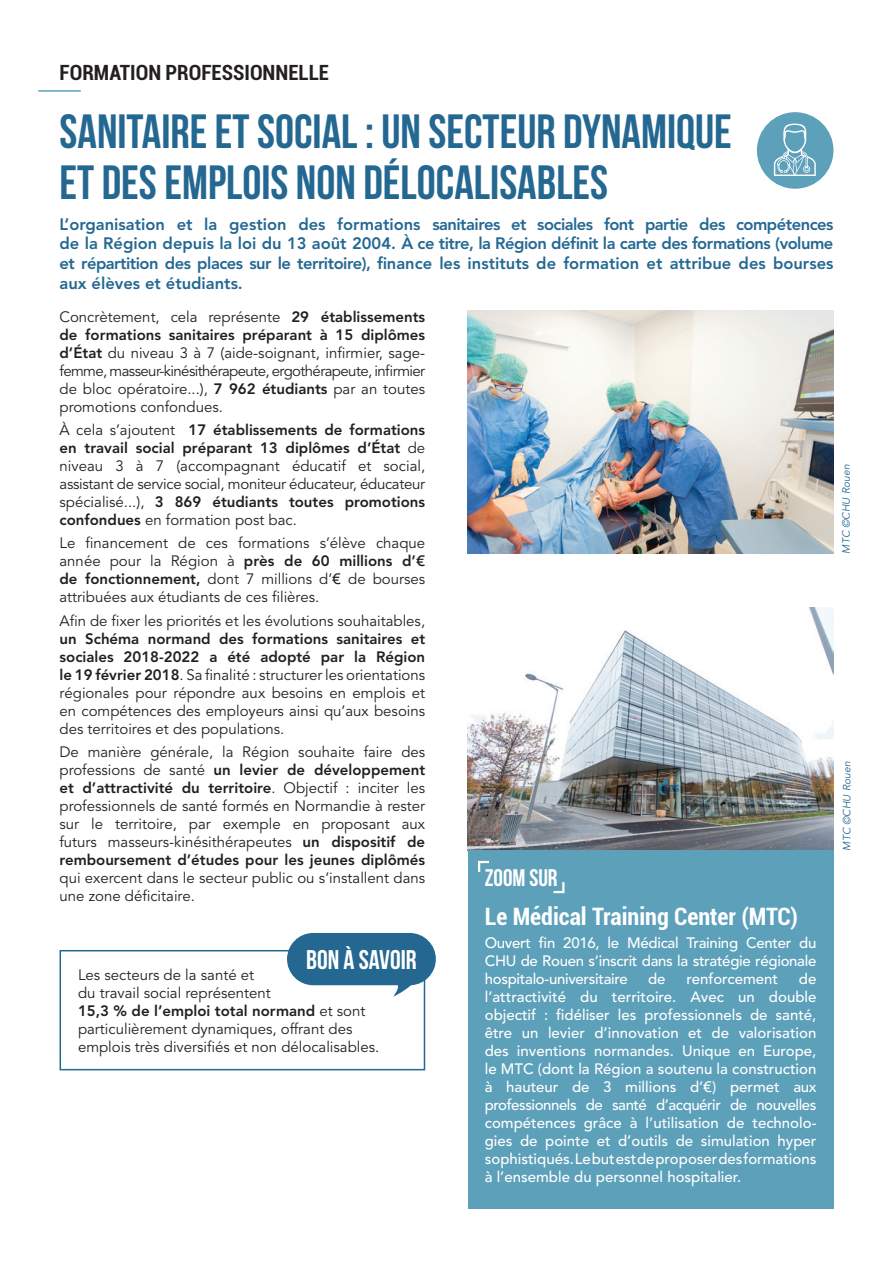
<style>
.page{position:relative;width:893px;height:1263px;background:#fff}
.page>*{position:absolute;margin:0;border:0;box-sizing:border-box;transform-origin:0 0}
.t1{font:700 48px/51px "Bebas Neue";color:#246892}
.t2{font:700 27px "Bebas Neue";color:#fff}
.t3{font:700 condensed 24px "Roboto";color:#fff}
.t4{font:700 24px "Bebas Neue";color:#fff}
.t5{font:700 condensed 21px "Roboto";color:#231f20}
.t6{font:800 16.5px/19.8px "Avenir";color:#246892;text-align:justify}
.t7{font:15px/18px "Avenir";color:#231f20;text-align:justify}
.t8{font:500 15px/18px "Avenir";color:#fff;text-align:justify}
.t9{font:italic 10.5px "Avenir";letter-spacing:-.005em;color:#246892}
.s1{font-weight:800}
.s2{font-family:"Avenir Next";font-weight:600}
.s3{font-family:"Avenir Next";font-weight:500}
.s4{font-family:"Avenir Next"}
</style>
<div class="page">
<img style="left:468px;top:310px;width:365px;height:244px">
<img style="left:468px;top:607px;width:365px;height:243px">
<hr style="left:38px;top:90px;width:43px;height:2px;background:#5da0ba">
<div style="left:757px;top:112px;width:76px;height:77px;background:#5da0ba;border-radius:50%"></div>
<svg style="left:774px;top:124px;width:42px;height:52px"></svg>
<div style="left:468px;top:851px;width:365px;height:358px;background:#5da0ba"></div>
<svg style="left:478px;top:860px;width:11px;height:12px"></svg>
<svg style="left:553px;top:882px;width:12px;height:12px"></svg>
<div style="left:60px;top:950px;width:365px;height:120px;border:2px solid #246892"></div>
<svg style="left:287px;top:933px;width:149px;height:64px"></svg>
<p class="t5" style="left:60px;top:57px;width:271px">FORMATION PROFESSIONNELLE</p>
<p class="t1" style="left:60px;top:106px;width:674px">SANITAIRE ET SOCIAL : UN SECTEUR DYNAMIQUE<br>ET DES EMPLOIS NON DÉLOCALISABLES</p>
<p class="t6" style="left:60px;top:214px;width:775px">L’organisation et la gestion des formations sanitaires et sociales font partie des compétences de la Région depuis la loi du 13 août 2004. À ce titre, la Région définit la carte des formations (volume et répartition des places sur le territoire), finance les instituts de formation et attribue des bourses aux élèves et étudiants.</p>
<p class="t7" style="left:60px;top:308px;width:367px">Concrètement, cela représente <span class="s1">29 établissements de formations sanitaires préparant à 15 diplômes d’État</span> du niveau 3 à 7 (aide-soignant, infirmier, sage&shy;femme, masseur-kinésithérapeute, ergothérapeute, infirmier de bloc opératoire...), <span class="s1">7 962 étudiants</span> par an toutes promotions confondues.</p>
<p class="t7" style="left:60px;top:421px;width:367px">À cela s’ajoutent <span class="s1">17 établissements de formations en travail social préparant 13 diplômes d’État</span> de niveau 3 à 7 (accompagnant éducatif et social, assistant de service social, moniteur éducateur, éducateur spécialisé...), <span class="s1">3 869 étudiants toutes promotions confondues</span> en formation post bac.</p>
<p class="t7" style="left:60px;top:535px;width:367px">Le financement de ces formations s’élève chaque année pour la Région à <span class="s1">près de 60 millions d’</span><span class="s2">€ </span><span class="s1">de fonctionnement,</span> dont 7 millions d’<span class="s3">€</span> de bourses attribuées aux étudiants de ces filières.</p>
<p class="t7" style="left:60px;top:612px;width:367px">Afin de fixer les priorités et les évolutions souhaitables, <span class="s1">un Schéma normand des formations sanitaires et sociales 2018-2022 a été adopté par la Région le 19 février 2018</span>. Sa finalité : structurer les orientations régionales pour répondre aux besoins en emplois et en compétences des employeurs ainsi qu’aux besoins des territoires et des populations.</p>
<p class="t7" style="left:60px;top:743px;width:367px">De manière générale, la Région souhaite faire des professions de santé <span class="s1">un levier de développement et d’attractivité du territoire</span>. Objectif : inciter les professionnels de santé formés en Normandie à rester sur le territoire, par exemple en proposant aux futurs masseurs-kinésithérapeutes <span class="s1">un dispositif de remboursement d’études pour les jeunes diplômés </span>qui exercent dans le secteur public ou s’installent dans une zone déficitaire.</p>
<p class="t2" style="left:306px;top:945px;width:112px">BON À SAVOIR</p>
<p class="t7" style="left:78px;top:966px;width:303px;text-align:left">Les secteurs de la santé et<br>du travail social représentent<br><span class="s1">15,3 % de l’emploi total normand</span> et sont particulièrement dynamiques, offrant des emplois très diversifiés et non délocalisables.</p>
<p class="t4" style="left:485px;top:864px;width:74px">ZOOM SUR</p>
<p class="t3" style="left:485px;top:900px;width:315px">Le Médical Training Center (MTC)</p>
<p class="t8" style="left:485px;top:934px;width:333px">Ouvert fin 2016, le Médical Training Center du CHU de Rouen s’inscrit dans la stratégie régionale hospitalo-universitaire</p>
<p class="t8" style="left:648px;top:970px;width:19px">de</p>
<p class="t8" style="left:686px;top:970px;width:93px">renforcement</p>
<p class="t8" style="left:485px;top:970px;width:333px;text-indent:314px">de l’attractivité du territoire. Avec un double objectif : fidéliser les professionnels de santé, être un levier d’innovation et de valorisation des inventions normandes. Unique en Europe, le MTC (dont la Région a soutenu la construction à hauteur de 3 millions d’<span class="s4">€</span>) permet aux professionnels de santé d’acquérir de nouvelles compétences grâce à l’utilisation de technolo&shy;gies de pointe et d’outils de simulation hyper sophistiqués. Le but est de proposer des formations à l’ensemble du personnel hospitalier.</p>
<p class="t9" style="left:840px;top:554px;width:91px;rotate:-90deg">MTC ©CHU Rouen</p>
<p class="t9" style="left:841px;top:851px;width:91px;rotate:-90deg">MTC ©CHU Rouen</p>
</div>
